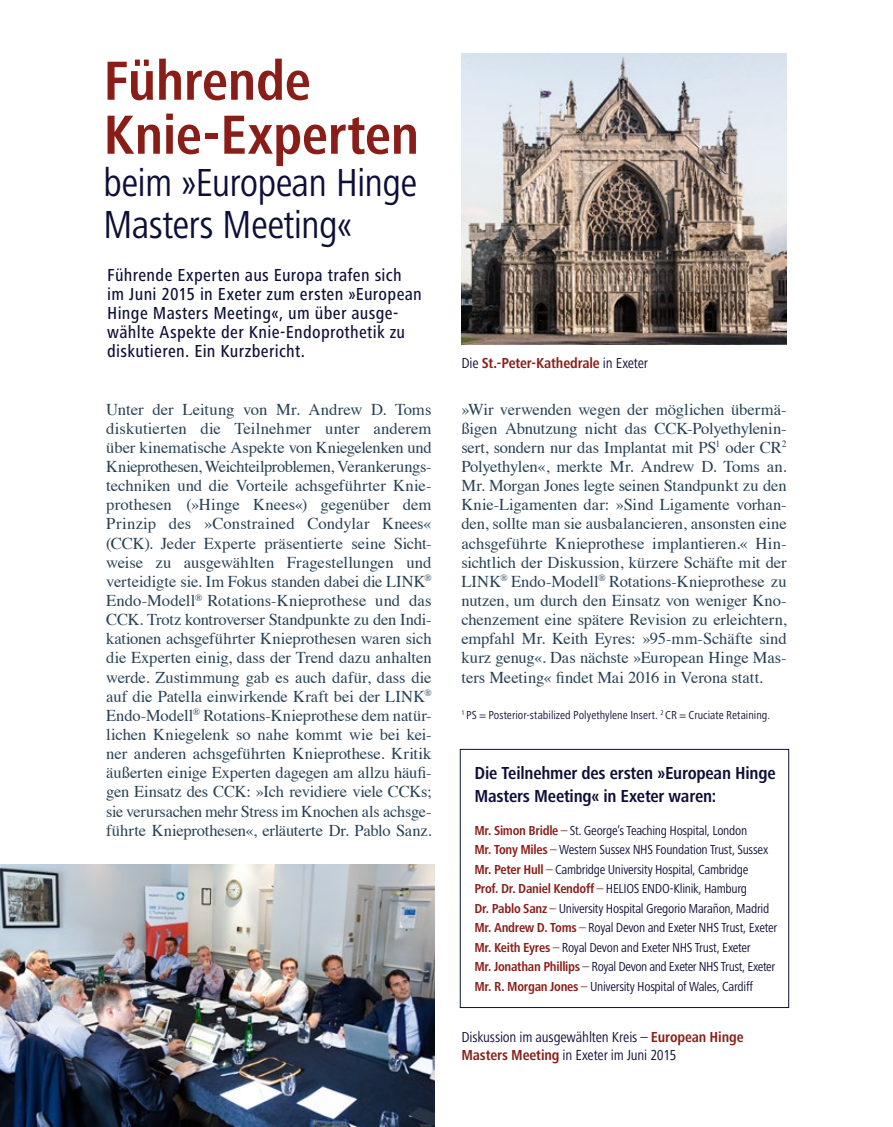
<style>
.page{position:relative;width:893px;height:1127px;background:#fff}
.page>*{position:absolute;margin:0;border:0;box-sizing:border-box;transform-origin:0 0}
.t1{font:700 condensed 57px/54px "Frutiger Next LT";letter-spacing:-.01em;color:#891e19}
.t2{font:condensed 40.5px/42px "Frutiger Next LT";letter-spacing:-.02em;color:#0e0f38}
.t3{font:500 condensed 18px/19.2px "Frutiger Next LT";letter-spacing:.015em;color:#0e0f38}
.t4{font:700 condensed 18px/22.5px "Frutiger Next LT";letter-spacing:-.01em;color:#0e0f38}
.t5{font:16.5px/19.2px "Times";letter-spacing:-.005em;color:#284155;text-align:justify}
.t6{font:condensed 15px/18px "Frutiger Next LT";letter-spacing:-.015em;color:#0e0f38}
.t7{font:700 condensed 15px "Frutiger Next LT";letter-spacing:-.01em;color:#891e19}
.t8{font:condensed 13.5px/19.5px "Frutiger Next LT";letter-spacing:-.025em;color:#0e0f38}
.t9{font:condensed 12px "Frutiger Next LT";letter-spacing:.005em;color:#0e0f38}
.s1{font-weight:400;color:#0e0f38}
.s2{font-weight:700;color:#891e19}
.s3{color:#891e19}
</style>
<div class="page">
<img style="left:461px;top:53px;width:326px;height:291px">
<img style="left:0;top:864px;width:434px;height:263px">
<div style="left:460px;top:749px;width:329px;height:259px;border:1px solid #0e0f38"></div>
<h1 class="t1" style="left:103px;top:54px;width:318px">Führende<br>Knie-Experten</h1>
<h2 class="t2" style="left:103px;top:161px;width:316px">beim »European Hinge<br>Masters Meeting«</h2>
<p class="t3" style="left:107px;top:265px;width:316px">Führende Experten aus Europa trafen sich im Juni 2015 in Exeter zum ersten »European Hinge Masters Meeting«, um über ausge&shy;wählte Aspekte der Knie-Endoprothetik zu diskutieren. Ein Kurzbericht.</p>
<p class="t7" style="left:461px;top:355px;width:188px"><span class="s1">Die</span> St.-Peter-Kathedrale <span class="s1">in Exeter</span></p>
<p class="t5" style="left:106px;top:398px;width:327px">Unter der Leitung von Mr. Andrew D. Toms diskutierten die Teilnehmer unter anderem über kinematische Aspekte von Kniegelenken und Knieprothesen, Weichteilproblemen, Verankerungs&shy;techniken und die Vorteile achsgeführter Knie&shy;prothesen (»Hinge Knees«) gegenüber dem Prinzip des »Constrained Condylar Knees« (CCK). Jeder Experte präsentierte seine Sicht&shy;weise zu ausgewählten Fragestellungen und verteidigte sie. Im Fokus standen dabei die LINK<sup>® </sup>Endo-Modell<sup>®</sup> Rotations-Knieprothese und das CCK. Trotz kontroverser Standpunkte zu den Indi&shy;kationen achsgeführter Knieprothesen waren sich die Experten einig, dass der Trend dazu anhalten werde. Zustimmung gab es auch dafür, dass die auf die Patella einwirkende Kraft bei der LINK<sup>® </sup>Endo-Modell<sup>®</sup> Rotations-Knieprothese dem natür&shy;lichen Kniegelenk so nahe kommt wie bei kei&shy;ner anderen achsgeführten Knieprothese. Kritik äußerten einige Experten dagegen am allzu häufi&shy;gen Einsatz des CCK: »Ich revidiere viele CCKs; sie verursachen mehr Stress im Knochen als achsge&shy;führte Knieprothesen«, erläuterte Dr. Pablo Sanz.</p>
<p class="t5" style="left:461px;top:398px;width:327px">»Wir verwenden wegen der möglichen übermä&shy;ßigen Abnutzung nicht das CCK-Polyethylenin&shy;sert, sondern nur das Implantat mit PS<sup>1</sup> oder CR<sup>2<br></sup>Polyethylen«, merkte Mr. Andrew D. Toms an.<br>Mr. Morgan Jones legte seinen Standpunkt zu den Knie-Ligamenten dar: »Sind Ligamente vorhan&shy;den, sollte man sie ausbalancieren, ansonsten eine achsgeführte Knieprothese implantieren.« Hin&shy;sichtlich der Diskussion, kürzere Schäfte mit der LINK<sup>®</sup> Endo-Modell<sup>®</sup> Rotations-Knieprothese zu nutzen, um durch den Einsatz von weniger Kno&shy;chenzement eine spätere Revision zu erleichtern, empfahl Mr. Keith Eyres: »95-mm-Schäfte sind kurz genug«. Das nächste »European Hinge Mas&shy;ters Meeting« findet Mai 2016 in Verona statt.</p>
<p class="t9" style="left:461px;top:709px;width:310px"><sup>1</sup> PS = Posterior-stabilized Polyethylene Insert. <sup>2</sup> CR = Cruciate Retaining.</p>
<p class="t4" style="left:474px;top:762px;width:303px">Die Teilnehmer des ersten »European Hinge<br>Masters Meeting« in Exeter waren:</p>
<p class="t8" style="left:474px;top:820px;width:304px"><span class="s2">Mr. Simon Bridle</span> <span class="s3">–</span> St. George’s Teaching Hospital, London<br><span class="s2">Mr. Tony Miles</span> <span class="s3">–</span> Western Sussex NHS Foundation Trust, Sussex <span class="s2">Mr. Peter Hull</span> <span class="s3">–</span> Cambridge University Hospital, Cambridge<br><span class="s2">Prof. Dr. Daniel Kendoff</span> <span class="s3">–</span> HELIOS ENDO-Klinik, Hamburg<br><span class="s2">Dr. Pablo Sanz</span> <span class="s3">–</span> University Hospital Gregorio Marañon, Madrid <span class="s2">Mr. Andrew D. Toms</span> <span class="s3">–</span> Royal Devon and Exeter NHS Trust, Exeter <span class="s2">Mr. Keith Eyres</span> <span class="s3">–</span> Royal Devon and Exeter NHS Trust, Exeter<br><span class="s2">Mr. Jonathan Phillips</span> <span class="s3">–</span> Royal Devon and Exeter NHS Trust, Exeter <span class="s2">Mr. R. Morgan Jones</span> <span class="s3">–</span> University Hospital of Wales, Cardiff</p>
<p class="t6" style="left:461px;top:1028px;width:284px">Diskussion im ausgewählten Kreis – <span class="s2">European Hinge<br>Masters Meeting</span> in Exeter im Juni 2015</p>
</div>
